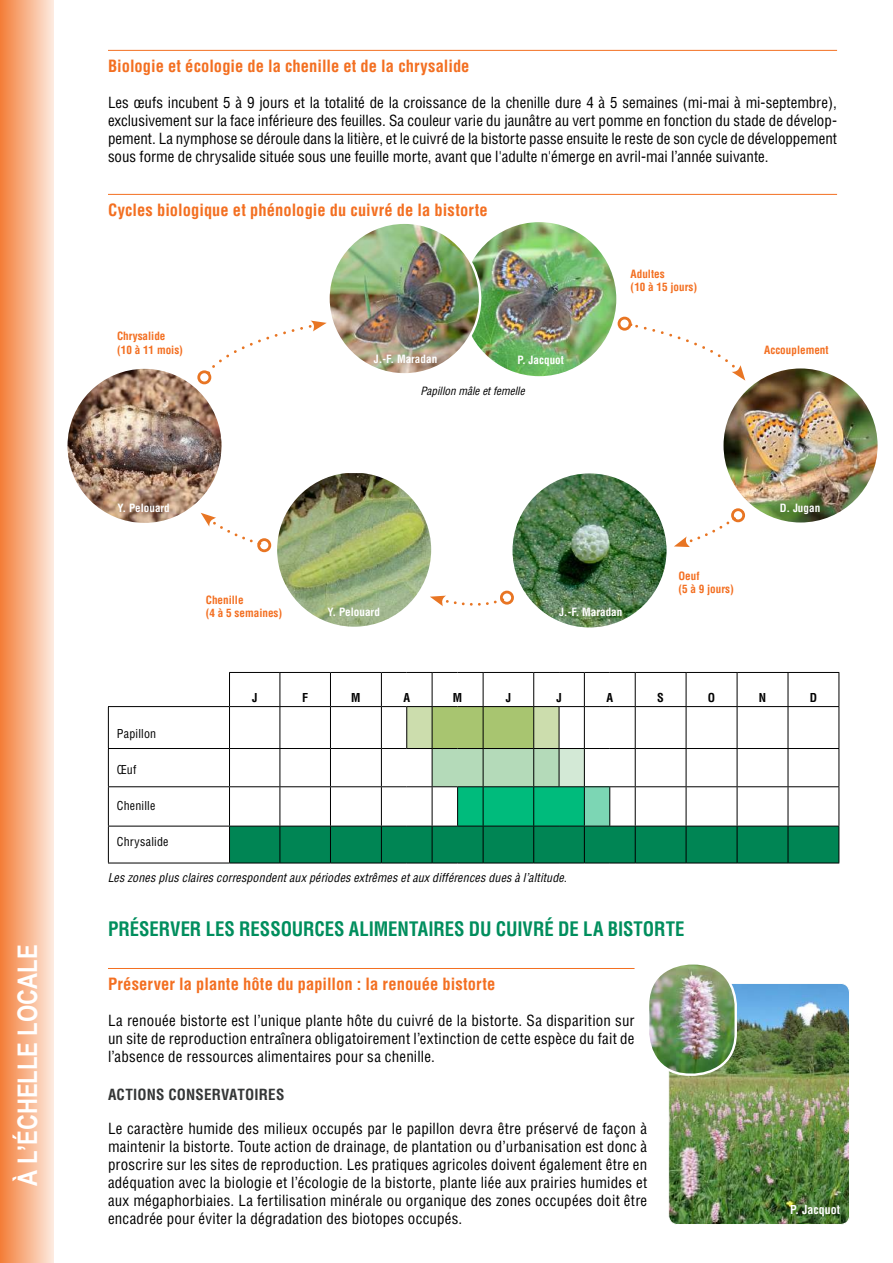
<style>
.page{position:relative;width:893px;height:1263px;background:#fff}
.page>*{position:absolute;margin:0;border:0;box-sizing:border-box;transform-origin:0 0}
.t1{font:700 27px "Arial Narrow";color:#fff}
.t2{font:700 condensed 19.5px "Helvetica";letter-spacing:-.005em;color:#008e5d;scale:.96 1}
.t3{font:700 condensed 16.5px "Helvetica";letter-spacing:.005em;color:#f36f21}
.t4{font:condensed 15px/18px "Helvetica";letter-spacing:.01em;color:#000;text-align:justify}
.t5{font:700 condensed 15px "Helvetica";letter-spacing:.01em;color:#343636}
.t6{font:italic condensed 12px "Helvetica";letter-spacing:.015em;color:#000}
.t7{font:condensed 12px "Helvetica";letter-spacing:.015em;color:#000}
.t8{font:700 condensed 12px "Helvetica";color:#000}
.t9{font:700 condensed 12px "Helvetica";color:#fff}
.t10{font:700 condensed 11.1px/13.4px "Helvetica";color:#f36f21}
.t11{font:700 condensed 11.1px "Helvetica";color:#fff}
.t12{font:italic condensed 11.1px "Helvetica";color:#000101}
</style>
<div class="page">
<hr style="left:108px;top:50px;width:729px;height:1px;background:#f36f21">
<hr style="left:108px;top:194px;width:729px;height:1px;background:#f36f21">
<hr style="left:108px;top:968px;width:526px;height:1px;background:#f36f21">
<img style="left:462px;top:222px;width:154px;height:154px;border-radius:77px">
<img style="left:277px;top:473px;width:154px;height:154px">
<img style="left:67px;top:369px;width:155px;height:154px;border-radius:77px">
<img style="left:512px;top:473px;width:155px;height:154px;border-radius:77px">
<img style="left:328px;top:223px;width:152px;height:151px;border-radius:76px">
<img style="left:723px;top:368px;width:155px;height:154px;border-radius:77px">
<svg style="left:674px;top:518px;width:61px;height:29px"></svg>
<div style="left:731px;top:508px;width:14px;height:14px;border:3px solid #e87523;border-radius:50%"></div>
<div style="left:257px;top:538px;width:14px;height:14px;border:3px solid #e87523;border-radius:50%"></div>
<svg style="left:201px;top:513px;width:59px;height:32px"></svg>
<svg style="left:630px;top:322px;width:115px;height:59px"></svg>
<div style="left:618px;top:317px;width:13px;height:14px;border:3px solid #e87523;border-radius:50%"></div>
<div style="left:197px;top:370px;width:14px;height:14px;border:3px solid #e87523;border-radius:50%"></div>
<svg style="left:208px;top:321px;width:119px;height:53px"></svg>
<svg style="left:430px;top:596px;width:73px;height:11px"></svg>
<div style="left:500px;top:590px;width:14px;height:15px;border:3px solid #e87523;border-radius:50%"></div>
<hr style="left:229px;top:672px;width:51px;height:1px;background:#000">
<hr style="left:229px;top:673px;width:1px;height:33px;background:#000">
<hr style="left:280px;top:672px;width:50px;height:1px;background:#000">
<hr style="left:280px;top:673px;width:1px;height:33px;background:#000">
<hr style="left:330px;top:672px;width:51px;height:1px;background:#000">
<hr style="left:330px;top:673px;width:1px;height:33px;background:#000">
<hr style="left:381px;top:673px;width:1px;height:33px;background:#000">
<hr style="left:432px;top:673px;width:1px;height:33px;background:#000">
<svg style="left:381px;top:672px;width:102px;height:1px"></svg>
<hr style="left:483px;top:672px;width:51px;height:1px;background:#000">
<hr style="left:483px;top:673px;width:1px;height:33px;background:#000">
<hr style="left:533px;top:673px;width:1px;height:33px;background:#000">
<hr style="left:584px;top:673px;width:1px;height:33px;background:#000">
<svg style="left:534px;top:672px;width:101px;height:1px"></svg>
<hr style="left:635px;top:672px;width:51px;height:1px;background:#000">
<hr style="left:635px;top:673px;width:1px;height:33px;background:#000">
<hr style="left:686px;top:672px;width:51px;height:1px;background:#000">
<hr style="left:686px;top:673px;width:1px;height:33px;background:#000">
<hr style="left:737px;top:672px;width:51px;height:1px;background:#000">
<hr style="left:737px;top:673px;width:1px;height:33px;background:#000">
<hr style="left:788px;top:672px;width:51px;height:1px;background:#000">
<hr style="left:788px;top:673px;width:1px;height:33px;background:#000">
<hr style="left:838px;top:673px;width:1px;height:33px;background:#000">
<hr style="left:108px;top:706px;width:122px;height:1px;background:#000">
<hr style="left:108px;top:707px;width:1px;height:41px;background:#000">
<hr style="left:229px;top:707px;width:1px;height:41px;background:#000">
<hr style="left:108px;top:748px;width:122px;height:1px;background:#000">
<hr style="left:108px;top:749px;width:1px;height:37px;background:#000">
<hr style="left:229px;top:749px;width:1px;height:37px;background:#000">
<hr style="left:108px;top:786px;width:122px;height:1px;background:#000">
<hr style="left:108px;top:787px;width:1px;height:39px;background:#000">
<hr style="left:229px;top:787px;width:1px;height:39px;background:#000">
<hr style="left:108px;top:826px;width:122px;height:1px;background:#000">
<hr style="left:108px;top:826px;width:1px;height:37px;background:#000">
<hr style="left:229px;top:826px;width:1px;height:37px;background:#000">
<hr style="left:108px;top:863px;width:122px;height:1px;background:#000">
<svg style="left:230px;top:706px;width:609px;height:158px"></svg>
<hr style="left:483px;top:748px;width:51px;height:1px;background:#000">
<hr style="left:483px;top:749px;width:1px;height:37px;background:#000">
<hr style="left:533px;top:749px;width:1px;height:37px;background:#000">
<hr style="left:483px;top:786px;width:51px;height:1px;background:#000">
<img style="left:670px;top:985px;width:178px;height:238px">
<div style="left:668px;top:983px;width:182px;height:242px;border:1px solid #fff;border-radius:9px"></div>
<img style="left:650px;top:965px;width:86px;height:110px">
<div style="left:647px;top:962px;width:90px;height:114px;border:2px solid #fff;border-radius:42px"></div>
<div style="left:0;top:0;width:54px;height:1263px;background:linear-gradient(to right,#f47d37,#fde9dd)"></div>
<h1 class="t1" style="left:12px;top:1186px;width:243px;rotate:-90deg">À L’ÉCHELLE LOCALE</h1>
<p class="t3" style="left:108px;top:56px;width:363px">Biologie et écologie de la chenille et de la chrysalide</p>
<p class="t4" style="left:108px;top:93px;width:731px">Les œufs incubent 5 à 9 jours et la totalité de la croissance de la chenille dure 4 à 5 semaines (mi-mai à mi-septembre), exclusivement sur la face inférieure des feuilles. Sa couleur varie du jaunâtre au vert pomme en fonction du stade de dévelop&shy;pement. La nymphose se déroule dans la litière, et le cuivré de la bistorte passe ensuite le reste de son cycle de développement sous forme de chrysalide située sous une feuille morte, avant que l'adulte n'émerge en avril-mai l’année suivante.</p>
<p class="t3" style="left:108px;top:200px;width:381px">Cycles biologique et phénologie du cuivré de la bistorte</p>
<p class="t10" style="left:117px;top:330px;width:67px">Chrysalide (10 à 11 mois)</p>
<p class="t11" style="left:374px;top:352px;width:65px">J.-F. Maradan</p>
<p class="t11" style="left:517px;top:353px;width:48px">P. Jacquot</p>
<p class="t12" style="left:420px;top:384px;width:106px">Papillon mâle et femelle</p>
<p class="t10" style="left:631px;top:267px;width:68px">Adultes<br>(10 à 15 jours)</p>
<p class="t10" style="left:764px;top:343px;width:66px">Accouplement</p>
<p class="t11" style="left:118px;top:501px;width:54px">Y. Pelouard</p>
<p class="t10" style="left:206px;top:593px;width:78px">Chenille<br>(4 à 5 semaines)</p>
<p class="t11" style="left:328px;top:605px;width:54px">Y. Pelouard</p>
<p class="t11" style="left:559px;top:605px;width:65px">J.-F. Maradan</p>
<p class="t10" style="left:678px;top:569px;width:57px">Oeuf<br>(5 à 9 jours)</p>
<p class="t11" style="left:780px;top:501px;width:42px">D. Jugan</p>
<p class="t8" style="left:252px;top:690px;width:7px">J</p>
<p class="t8" style="left:302px;top:690px;width:7px">F</p>
<p class="t8" style="left:351px;top:690px;width:11px">M</p>
<p class="t8" style="left:403px;top:690px;width:8px">A</p>
<p class="t8" style="left:453px;top:690px;width:11px">M</p>
<p class="t8" style="left:506px;top:690px;width:7px">J</p>
<p class="t8" style="left:556px;top:690px;width:7px">J</p>
<p class="t8" style="left:606px;top:690px;width:8px">A</p>
<p class="t8" style="left:657px;top:690px;width:8px">S</p>
<p class="t8" style="left:708px;top:690px;width:9px">O</p>
<p class="t8" style="left:759px;top:690px;width:9px">N</p>
<p class="t8" style="left:810px;top:690px;width:9px">D</p>
<p class="t7" style="left:117px;top:726px;width:41px">Papillon</p>
<p class="t7" style="left:117px;top:762px;width:21px">Œuf</p>
<p class="t7" style="left:117px;top:798px;width:40px">Chenille</p>
<p class="t7" style="left:117px;top:834px;width:53px">Chrysalide</p>
<p class="t6" style="left:108px;top:870px;width:460px">Les zones plus claires correspondent aux périodes extrêmes et aux différences dues à l’altitude.</p>
<h2 class="t2" style="left:108px;top:917px;width:602px">PRÉSERVER LES RESSOURCES ALIMENTAIRES DU CUIVRÉ DE LA BISTORTE</h2>
<p class="t3" style="left:108px;top:974px;width:389px">Préserver la plante hôte du papillon : la renouée bistorte</p>
<p class="t4" style="left:108px;top:1011px;width:528px">La renouée bistorte est l’unique plante hôte du cuivré de la bistorte. Sa disparition sur un site de reproduction entraînera obligatoirement l’extinction de cette espèce du fait de l’absence de ressources alimentaires pour sa chenille.</p>
<p class="t5" style="left:108px;top:1085px;width:178px">ACTIONS CONSERVATOIRES</p>
<p class="t4" style="left:108px;top:1119px;width:541px">Le caractère humide des milieux occupés par le papillon devra être préservé de façon à maintenir la bistorte. Toute action de drainage, de plantation ou d’urbanisation est donc à proscrire sur les sites de reproduction. Les pratiques agricoles doivent également être en adéquation avec la biologie et l’écologie de la bistorte, plante liée aux prairies humides et aux mégaphorbiaies. La fertilisation minérale ou organique des zones occupées doit être encadrée pour éviter la dégradation des biotopes occupés.</p>
<p class="t9" style="left:790px;top:1202px;width:52px">P. Jacquot</p>
</div>
